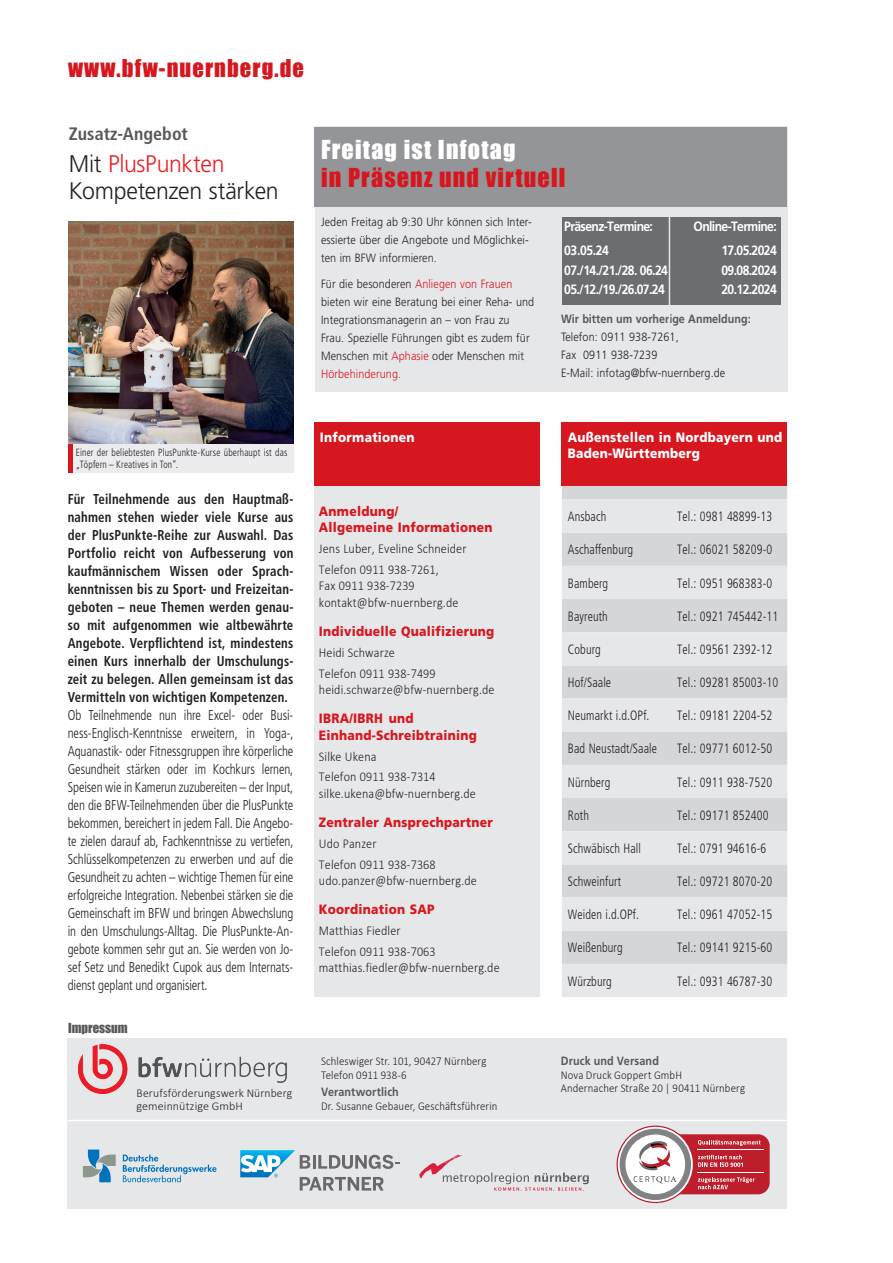
<style>
.page{position:relative;width:893px;height:1263px;background:#fff}
.page>*{position:absolute;margin:0;border:0;box-sizing:border-box;transform-origin:0 0}
.t1{font:300 24px/27px "Frutiger LT Std";letter-spacing:-.01em;color:#231f20;scale:.96 1}
.t2{font:24px "Impact";letter-spacing:.05em;color:#d7171f}
.t3{font:24px "Impact";letter-spacing:.05em;color:#fff}
.t4{font:22.5px "Impact";letter-spacing:.05em;color:#d7171f}
.t5{font:700 condensed 18px "Frutiger LT Std";letter-spacing:.005em;color:#57585a}
.t6{font:300 condensed 14.25px/18px "Frutiger LT Std";letter-spacing:-.005em;color:#231f20;text-align:justify;scale:.9 1}
.t7{font:700 condensed 14.25px/18px "Frutiger LT Std";letter-spacing:.015em;color:#231f20;text-align:justify;scale:.9 1}
.t8{font:300 condensed 13.5px "Frutiger LT Std";letter-spacing:.01em;color:#231f20;scale:.9 1}
.t9{font:300 13.5px/20.7px "Calibri";letter-spacing:.01em;color:#231f20;scale:.9 1}
.t10{font:900 13.5px/16.5px "Frutiger LT Std";letter-spacing:.02em;color:#d7171f;scale:.9 1}
.t11{font:700 13.5px/23.7px "Frutiger LT Std";letter-spacing:-.05em;color:#fff;scale:.9 1}
.t12{font:900 13.5px/16.5px "Frutiger LT Std";letter-spacing:.02em;color:#fff;scale:.9 1}
.t13{font:12.75px "Impact";color:#57585a}
.t14{font:300 12px/18px "Frutiger LT Std";letter-spacing:.01em;color:#231f20;scale:.9 1}
.t15{font:300 12px/13.5px "Calibri";letter-spacing:.01em;color:#231f20;scale:.9 1}
.t16{font:700 12px "Frutiger LT Std";color:#57585a;scale:.9 1}
.t17{font:300 12px/13.5px "Calibri";letter-spacing:.01em;color:#231f20}
.t18{font:300 condensed 10.5px/12.6px "Frutiger LT Std";letter-spacing:.015em;color:#231f20;scale:.9 1}
.s1{color:#ee1d23}
.s2{color:#d7171f}
.s3{color:#57585a}
</style>
<div class="page">
<div style="left:67px;top:1038px;width:720px;height:170px;background:#e6e7e9"></div>
<svg style="left:419px;top:1154px;width:170px;height:37px"></svg>
<svg style="left:240px;top:1150px;width:160px;height:40px"></svg>
<hr style="left:68px;top:1120px;width:719px;height:1px;background:#fff">
<svg style="left:83px;top:1149px;width:33px;height:33px"></svg>
<svg style="left:123px;top:1154px;width:94px;height:28px"></svg>
<div style="left:630px;top:1134px;width:140px;height:60px;background:#be1d2c;border-radius:12px"></div>
<hr style="left:698px;top:1172px;width:66px;height:1px;background:#fff">
<hr style="left:698px;top:1149px;width:66px;height:1px;background:#fff">
<svg style="left:617px;top:1125px;width:144px;height:78px"></svg>
<div style="left:314px;top:472px;width:226px;height:525px;background:#e6e7e9"></div>
<div style="left:314px;top:422px;width:226px;height:64px;background:#d7171f"></div>
<div style="left:562px;top:486px;width:225px;height:13px;background:#d5d6d8"></div>
<svg style="left:562px;top:499px;width:225px;height:498px;background:#dedfe1"></svg>
<div style="left:561px;top:422px;width:226px;height:64px;background:#d7171f"></div>
<div style="left:316px;top:127px;width:472px;height:265px;background:#e6e7e9"></div>
<div style="left:315px;top:127px;width:472px;height:79px;background:#939598"></div>
<div style="left:670px;top:217px;width:111px;height:88px;background:#6c6d70"></div>
<div style="left:562px;top:217px;width:111px;height:88px;background:#6c6d70"></div>
<hr style="left:669px;top:217px;width:1px;height:105px;background:#e6e7e9">
<img style="left:78px;top:1044px;width:209px;height:50px">
<img style="left:68px;top:221px;width:226px;height:223px">
<div style="left:68px;top:444px;width:226px;height:28px;background:#ececee"></div>
<div style="left:68px;top:444px;width:5px;height:28px;background:#d7171f"></div>
<h2 class="t4" style="left:68px;top:50px;width:238px">www.bfw-nuernberg.de</h2>
<p class="t5" style="left:69px;top:123px;width:121px">Zusatz-Angebot</p>
<h1 class="t1" style="left:69px;top:150px;width:220px">Mit <span class="s1">PlusPunkten<br></span>Kompetenzen stärken</h1>
<h1 class="t3" style="left:321px;top:131px;width:196px">Freitag ist Infotag</h1>
<h1 class="t2" style="left:321px;top:159px;width:246px">in Präsenz und virtuell</h1>
<p class="t14" style="left:321px;top:213px;width:236px">Jeden Freitag ab 9:30 Uhr können sich Inter&shy;essierte über die Angebote und Möglichkei&shy;ten im BFW informieren.</p>
<p class="t14" style="left:321px;top:275px;width:238px">Für die besonderen <span class="s2">Anliegen von Frauen </span>bieten wir eine Beratung bei einer Reha- und Integrationsmanagerin an – von Frau zu Frau. Spezielle Führungen gibt es zudem für Menschen mit <span class="s2">Aphasie</span> oder Menschen mit <span class="s2">Hörbehinderung</span><span class="s3">.</span></p>
<p class="t11" style="left:564px;top:215px;width:100px">Präsenz-Termine:<br>03.05.24</p>
<p class="t11" style="left:564px;top:260px;width:117px;line-height:19.5px">07./14./21./28. 06.24<br>05./12./19./26.07.24</p>
<p class="t11" style="left:693px;top:215px;width:94px;text-align:right">Online-Termine:<br>17.05.2024</p>
<p class="t11" style="left:721px;top:260px;width:63px;line-height:19.5px">09.08.2024<br>20.12.2024</p>
<p class="t16" style="left:561px;top:311px;width:212px">Wir bitten um vorherige Anmeldung:</p>
<p class="t14" style="left:561px;top:328px;width:184px">Telefon: 0911 938-7261,<br>Fax 0911 938-7239<br>E-Mail: infotag@bfw-nuernberg.de</p>
<p class="t18" style="left:76px;top:446px;width:237px">Einer der beliebtesten PlusPunkte-Kurse überhaupt ist das „Töpfern – Kreatives in Ton“.</p>
<p class="t7" style="left:68px;top:490px;width:252px">Für Teilnehmende aus den Hauptmaß&shy;nahmen stehen wieder viele Kurse aus der PlusPunkte-Reihe zur Auswahl. Das Portfolio reicht von Aufbesserung von kaufmännischem Wissen oder Sprach&shy;kenntnissen bis zu Sport- und Freizeitan&shy;geboten – neue Themen werden genau&shy;so mit aufgenommen wie altbewährte Angebote. Verpflichtend ist, mindestens einen Kurs innerhalb der Umschulungs&shy;zeit zu belegen. Allen gemeinsam ist das Vermitteln von wichtigen Kompetenzen.</p>
<p class="t6" style="left:68px;top:706px;width:252px">Ob Teilnehmende nun ihre Excel- oder Busi&shy;ness-Englisch-Kenntnisse erweitern, in Yoga-, Aquanastik- oder Fitnessgruppen ihre körperliche Gesundheit stärken oder im Kochkurs lernen, Speisen wie in Kamerun zuzubereiten – der Input, den die BFW-Teilnehmenden über die PlusPunkte bekommen, bereichert in jedem Fall. Die Angebo&shy;te zielen darauf ab, Fachkenntnisse zu vertiefen, Schlüsselkompetenzen zu erwerben und auf die Gesundheit zu achten – wichtige Themen für eine erfolgreiche Integration. Nebenbei stärken sie die Gemeinschaft im BFW und bringen Abwechslung in den Umschulungs-Alltag. Die PlusPunkte-An&shy;gebote kommen sehr gut an. Sie werden von Jo&shy;sef Setz und Benedikt Cupok aus dem Internats&shy;dienst geplant und organisiert.</p>
<p class="t13" style="left:68px;top:1018px;width:61px">Impressum</p>
<p class="t17" style="left:137px;top:1086px;width:157px">Berufsförderungswerk Nürnberg gemeinnützige GmbH</p>
<p class="t12" style="left:320px;top:429px;width:107px">Informationen</p>
<p class="t10" style="left:319px;top:503px;width:195px">Anmeldung/<br>Allgemeine Informationen</p>
<p class="t9" style="left:319px;top:538px;width:166px">Jens Luber, Eveline Schneider<br>Telefon 0911 938-7261,</p>
<p class="t9" style="left:319px;top:577px;width:157px;line-height:16.5px">Fax 0911 938-7239 kontakt@bfw-nuernberg.de</p>
<p class="t10" style="left:319px;top:623px;width:196px">Individuelle Qualifizierung</p>
<p class="t9" style="left:319px;top:642px;width:131px">Heidi Schwarze<br>Telefon 0911 938-7499</p>
<p class="t9" style="left:319px;top:679px;width:197px">heidi.schwarze@bfw-nuernberg.de</p>
<p class="t10" style="left:319px;top:710px;width:177px">IBRA/IBRH und<br>Einhand-Schreibtraining</p>
<p class="t9" style="left:319px;top:746px;width:131px">Silke Ukena<br>Telefon 0911 938-7314</p>
<p class="t9" style="left:319px;top:783px;width:176px">silke.ukena@bfw-nuernberg.de</p>
<p class="t10" style="left:319px;top:814px;width:195px">Zentraler Ansprechpartner</p>
<p class="t9" style="left:319px;top:833px;width:131px">Udo Panzer<br>Telefon 0911 938-7368</p>
<p class="t9" style="left:319px;top:870px;width:177px">udo.panzer@bfw-nuernberg.de</p>
<p class="t10" style="left:319px;top:901px;width:130px">Koordination SAP</p>
<p class="t9" style="left:319px;top:920px;width:131px">Matthias Fiedler<br>Telefon 0911 938-7063</p>
<p class="t9" style="left:319px;top:957px;width:202px">matthias.fiedler@bfw-nuernberg.de</p>
<p class="t15" style="left:321px;top:1054px;width:185px">Schleswiger Str. 101, 90427 Nürnberg<br>Telefon 0911 938-6</p>
<p class="t16" style="left:321px;top:1085px;width:88px">Verantwortlich</p>
<p class="t15" style="left:321px;top:1099px;width:198px">Dr. Susanne Gebauer, Geschäftsführerin</p>
<p class="t12" style="left:568px;top:429px;width:240px">Außenstellen in Nordbayern und<br>Baden-Württemberg</p>
<p class="t8" style="left:568px;top:509px;width:44px">Ansbach</p>
<p class="t8" style="left:677px;top:509px;width:107px">Tel.: 0981 48899-13</p>
<p class="t8" style="left:568px;top:542px;width:74px">Aschaffenburg</p>
<p class="t8" style="left:677px;top:542px;width:107px">Tel.: 06021 58209-0</p>
<p class="t8" style="left:568px;top:575px;width:46px">Bamberg</p>
<p class="t8" style="left:677px;top:575px;width:107px">Tel.: 0951 968383-0</p>
<p class="t8" style="left:568px;top:608px;width:46px">Bayreuth</p>
<p class="t8" style="left:677px;top:608px;width:114px">Tel.: 0921 745442-11</p>
<p class="t8" style="left:568px;top:641px;width:38px">Coburg</p>
<p class="t8" style="left:677px;top:641px;width:107px">Tel.: 09561 2392-12</p>
<p class="t8" style="left:568px;top:675px;width:50px">Hof/Saale</p>
<p class="t8" style="left:677px;top:675px;width:114px">Tel.: 09281 85003-10</p>
<p class="t8" style="left:568px;top:708px;width:92px">Neumarkt i.d.OPf.</p>
<p class="t8" style="left:677px;top:708px;width:107px">Tel.: 09181 2204-52</p>
<p class="t8" style="left:568px;top:741px;width:101px">Bad Neustadt/Saale</p>
<p class="t8" style="left:677px;top:741px;width:107px">Tel.: 09771 6012-50</p>
<p class="t8" style="left:568px;top:774px;width:49px">Nürnberg</p>
<p class="t8" style="left:677px;top:774px;width:107px">Tel.: 0911 938-7520</p>
<p class="t8" style="left:568px;top:807px;width:25px">Roth</p>
<p class="t8" style="left:677px;top:807px;width:103px">Tel.: 09171 852400</p>
<p class="t8" style="left:568px;top:840px;width:83px">Schwäbisch Hall</p>
<p class="t8" style="left:677px;top:840px;width:100px">Tel.: 0791 94616-6</p>
<p class="t8" style="left:568px;top:874px;width:61px">Schweinfurt</p>
<p class="t8" style="left:677px;top:874px;width:107px">Tel.: 09721 8070-20</p>
<p class="t8" style="left:568px;top:907px;width:81px">Weiden i.d.OPf.</p>
<p class="t8" style="left:677px;top:907px;width:107px">Tel.: 0961 47052-15</p>
<p class="t8" style="left:568px;top:940px;width:62px">Weißenburg</p>
<p class="t8" style="left:677px;top:940px;width:107px">Tel.: 09141 9215-60</p>
<p class="t8" style="left:568px;top:973px;width:50px">Würzburg</p>
<p class="t8" style="left:677px;top:973px;width:107px">Tel.: 0931 46787-30</p>
<p class="t16" style="left:561px;top:1054px;width:111px">Druck und Versand</p>
<p class="t15" style="left:561px;top:1068px;width:206px">Nova Druck Goppert GmbH<br>Andernacher Straße 20 | 90411 Nürnberg</p>
</div>
